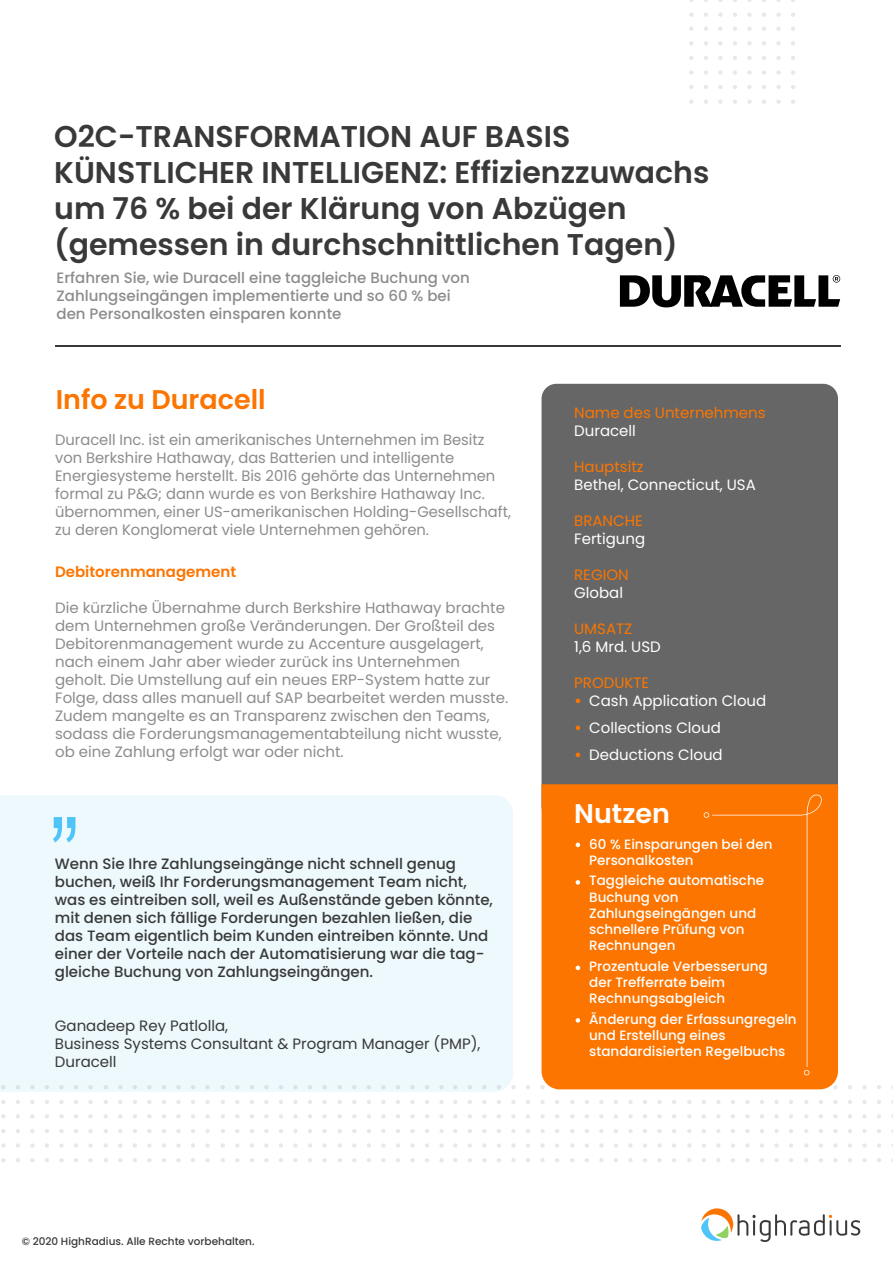
<style>
.page{position:relative;width:893px;height:1263px;background:#fff}
.page>*{position:absolute;margin:0;border:0;box-sizing:border-box;transform-origin:0 0}
.t1{font:108px "Arial Narrow";color:#4fc4f7}
.t2{font:600 30px/36px "Poppins";color:#393939}
.t3{font:600 27px "Poppins";color:#fc7500}
.t4{font:600 27px "Poppins";color:#fff}
.t5{font:15px/18px "Poppins";color:#8c8c8c}
.t6{font:500 15px/18px "Poppins";color:#393939}
.t7{font:500 15px/18px "Poppins";color:#8c8c8c}
.t8{font:15px/27px "Poppins";color:#fff}
.t9{font:15px/18px "Poppins";color:#393939}
.t10{font:15px "Poppins";color:#fc7500}
.t11{font:600 15px "Poppins";color:#fc7500}
.t12{font:500 13.5px/16.2px "Poppins";color:#fff}
.t13{font:500 10.5px "Poppins";color:#393939}
</style>
<div class="page">
<svg style="left:701px;top:1208px;width:159px;height:34px"></svg>
<div style="left:541px;top:384px;width:297px;height:437px;background:#666;border-radius:15px"></div>
<div style="left:0;top:795px;width:513px;height:297px;background:#edf9fc"></div>
<hr style="left:55px;top:345px;width:785px;height:2px;background:#393939">
<svg style="left:689px;top:0;width:106px;height:17px"></svg>
<svg style="left:689px;top:27px;width:106px;height:77px"></svg>
<svg style="left:0;top:1085px;width:93px;height:77px"></svg>
<svg style="left:104px;top:1085px;width:106px;height:77px"></svg>
<svg style="left:221px;top:1085px;width:106px;height:77px"></svg>
<svg style="left:338px;top:1085px;width:106px;height:77px"></svg>
<svg style="left:453px;top:1085px;width:106px;height:77px"></svg>
<svg style="left:570px;top:1089px;width:106px;height:73px"></svg>
<svg style="left:687px;top:1089px;width:106px;height:73px"></svg>
<svg style="left:804px;top:1085px;width:89px;height:77px"></svg>
<div style="left:541px;top:784px;width:297px;height:305px;background:#fc7500"></div>
<div style="left:704px;top:794px;width:119px;height:282px;background:#fc7500"></div>
<svg style="left:620px;top:275px;width:220px;height:32px"></svg>
<svg style="left:576px;top:698px;width:4px;height:5px"></svg>
<svg style="left:576px;top:725px;width:4px;height:5px"></svg>
<svg style="left:576px;top:752px;width:4px;height:5px"></svg>
<svg style="left:576px;top:842px;width:4px;height:5px"></svg>
<svg style="left:576px;top:880px;width:4px;height:5px"></svg>
<svg style="left:576px;top:965px;width:4px;height:5px"></svg>
<svg style="left:576px;top:1018px;width:4px;height:5px"></svg>
<h2 class="t2" style="left:54px;top:119px;width:657px">O2C-TRANSFORMATION AUF BASIS KÜNSTLICHER INTELLIGENZ: Effizienzzuwachs um 76 % bei der Klärung von Abzügen (gemessen in durchschnittlichen Tagen)</h2>
<p class="t7" style="left:57px;top:268px;width:415px">Erfahren Sie, wie Duracell eine taggleiche Buchung von<br>Zahlungseingängen implementierte und so 60 % bei den Personalkosten einsparen konnte</p>
<h3 class="t3" style="left:56px;top:384px;width:211px">Info zu Duracell</h3>
<p class="t5" style="left:55px;top:431px;width:457px">Duracell Inc. ist ein amerikanisches Unternehmen im Besitz von Berkshire Hathaway, das Batterien und intelligente Energiesysteme herstellt. Bis 2016 gehörte das Unternehmen formal zu P&amp;G; dann wurde es von Berkshire Hathaway Inc. übernommen, einer US-amerikanischen Holding-Gesellschaft, zu deren Konglomerat viele Unternehmen gehören.</p>
<p class="t11" style="left:55px;top:563px;width:183px">Debitorenmanagement</p>
<p class="t5" style="left:55px;top:598px;width:455px">Die kürzliche Übernahme durch Berkshire Hathaway brachte dem Unternehmen große Veränderungen. Der Großteil des Debitorenmanagement wurde zu Accenture ausgelagert, nach einem Jahr aber wieder zurück ins Unternehmen geholt. Die Umstellung auf ein neues ERP-System hatte zur Folge, dass alles manuell auf SAP bearbeitet werden musste.<br>Zudem mangelte es an Transparenz zwischen den Teams, sodass die Forderungsmanagementabteilung nicht wusste, ob eine Zahlung erfolgt war oder nicht.</p>
<h1 class="t1" style="left:50px;top:711px;width:31px">„</h1>
<p class="t6" style="left:55px;top:854px;width:440px">Wenn Sie Ihre Zahlungseingänge nicht schnell genug buchen, weiß Ihr Forderungsmanagement Team nicht, was es eintreiben soll, weil es Außenstände geben könnte, mit denen sich fällige Forderungen bezahlen ließen, die das Team eigentlich beim Kunden eintreiben könnte. Und einer der Vorteile nach der Automatisierung war die tag&shy;gleiche Buchung von Zahlungseingängen.</p>
<p class="t9" style="left:55px;top:1016px;width:427px">Ganadeep Rey Patlolla,<br>Business Systems Consultant &amp; Program Manager (PMP),<br>Duracell</p>
<p class="t10" style="left:574px;top:404px;width:193px">Name des Unternehmens</p>
<p class="t8" style="left:574px;top:417px;width:63px">Duracell</p>
<p class="t10" style="left:574px;top:458px;width:71px">Hauptsitz</p>
<p class="t8" style="left:574px;top:471px;width:183px">Bethel, Connecticut, USA</p>
<p class="t10" style="left:574px;top:512px;width:70px">BRANCHE</p>
<p class="t8" style="left:574px;top:525px;width:73px">Fertigung</p>
<p class="t10" style="left:574px;top:566px;width:56px">REGION</p>
<p class="t8" style="left:574px;top:579px;width:50px">Global</p>
<p class="t10" style="left:574px;top:620px;width:60px">UMSATZ</p>
<p class="t8" style="left:574px;top:633px;width:88px">1,6 Mrd. USD</p>
<p class="t10" style="left:574px;top:674px;width:77px">PRODUKTE</p>
<p class="t8" style="left:589px;top:687px;width:179px">Cash Application Cloud<br>Collections Cloud<br>Deductions Cloud</p>
<h3 class="t4" style="left:574px;top:798px;width:97px">Nutzen</h3>
<p class="t12" style="left:589px;top:836px;width:185px">60 % Einsparungen bei den<br>Personalkosten</p>
<p class="t12" style="left:589px;top:873px;width:176px">Taggleiche automatische<br>Buchung von<br>Zahlungseingängen und schnellere Prüfung von<br>Rechnungen</p>
<p class="t12" style="left:589px;top:958px;width:180px">Prozentuale Verbesserung der Trefferrate beim<br>Rechnungsabgleich</p>
<p class="t12" style="left:589px;top:1011px;width:209px">Änderung der Erfassungregeln und Erstellung eines standardisierten Regelbuchs</p>
<p class="t13" style="left:22px;top:1235px;width:234px">© 2020 HighRadius. Alle Rechte vorbehalten.</p>
</div>
